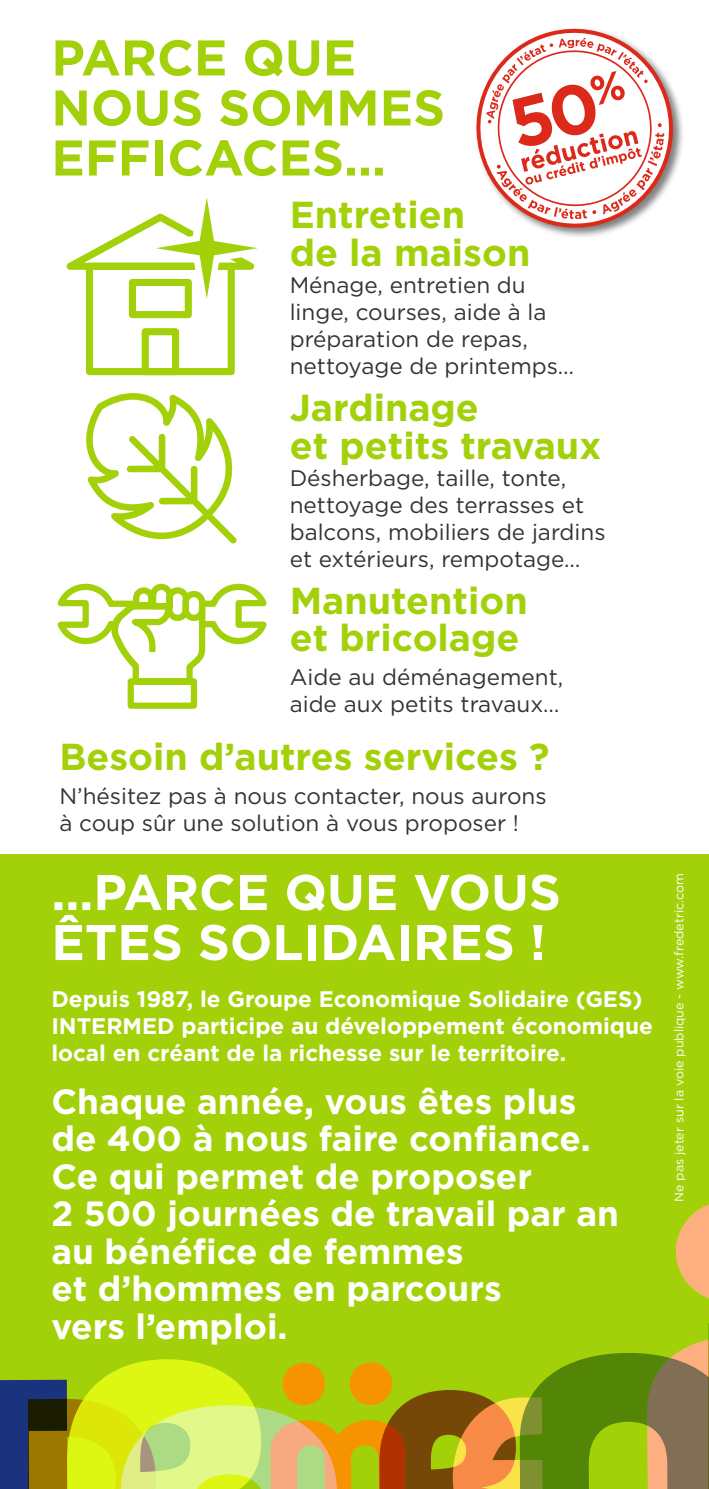
<style>
.page{position:relative;width:709px;height:1489px;background:#fff}
.page>*{position:absolute;margin:0;border:0;box-sizing:border-box;transform-origin:0 0}
.t1{font:700 50px/50px "Gotham";color:#a3d109}
.t2{font:700 50px/50px "Gotham";color:#fff}
.t3{font:700 37.5px/37.5px "Gotham";color:#a3d109}
.t4{font:700 35px/37.5px "Gotham";color:#fff}
.t5{font:22.5px/27px "Gotham";color:#2f3435}
.t6{font:700 22.5px/27px "Gotham";color:#fff}
.t7{font:12.5px "Gotham";color:#fff}
</style>
<div class="page">
<div style="left:0;top:854px;width:709px;height:634px;background:#a3d109"></div>
<svg style="left:676px;top:1204px;width:33px;height:94px"></svg>
<svg style="left:0;top:1323px;width:709px;height:165px"></svg>
<svg style="left:554px;top:108px;width:127px;height:128px"></svg>
<svg style="left:476px;top:28px;width:203px;height:205px"></svg>
<svg style="left:486px;top:38px;width:178px;height:181px"></svg>
<svg style="left:66px;top:197px;width:192px;height:178px"></svg>
<svg style="left:86px;top:393px;width:151px;height:150px"></svg>
<svg style="left:57px;top:583px;width:210px;height:126px"></svg>
<h1 class="t1" style="left:51px;top:32px;width:395px">PARCE QUE<br>NOUS SOMMES<br>EFFICACES…</h1>
<h2 class="t3" style="left:290px;top:196px;width:242px">Entretien<br>de la maison</h2>
<p class="t5" style="left:290px;top:271px;width:286px">Ménage, entretien du linge, courses, aide à la préparation de repas, nettoyage de printemps…</p>
<h2 class="t3" style="left:290px;top:389px;width:313px">Jardinage<br>et petits travaux</h2>
<p class="t5" style="left:290px;top:464px;width:317px">Désherbage, taille, tonte, nettoyage des terrasses et balcons, mobiliers de jardins et extérieurs, rempotage…</p>
<h2 class="t3" style="left:290px;top:581px;width:239px">Manutention et bricolage</h2>
<p class="t5" style="left:290px;top:663px;width:275px">Aide au déménagement, aide aux petits travaux…</p>
<h2 class="t3" style="left:59px;top:737px;width:491px">Besoin d’autres services ?</h2>
<p class="t5" style="left:59px;top:782px;width:489px">N’hésitez pas à nous contacter, nous aurons à coup sûr une solution à vous proposer !</p>
<h1 class="t2" style="left:51px;top:867px;width:511px">…PARCE QUE VOUS<br>ÊTES SOLIDAIRES !</h1>
<p class="t6" style="left:51px;top:985px;width:603px">Depuis 1987, le Groupe Economique Solidaire (GES)<br>INTERMED participe au développement économique local en créant de la richesse sur le territoire.</p>
<h3 class="t4" style="left:51px;top:1082px;width:569px">Chaque année, vous êtes plus de 400 à nous faire confiance.<br>Ce qui permet de proposer<br>2 500 journées de travail par an au bénéfice de femmes<br>et d’hommes en parcours<br>vers l’emploi.</h3>
<p class="t7" style="left:671px;top:1201px;width:330px;rotate:-90deg">Ne pas jeter sur la voie publique - www.fredetric.com</p>
</div>
